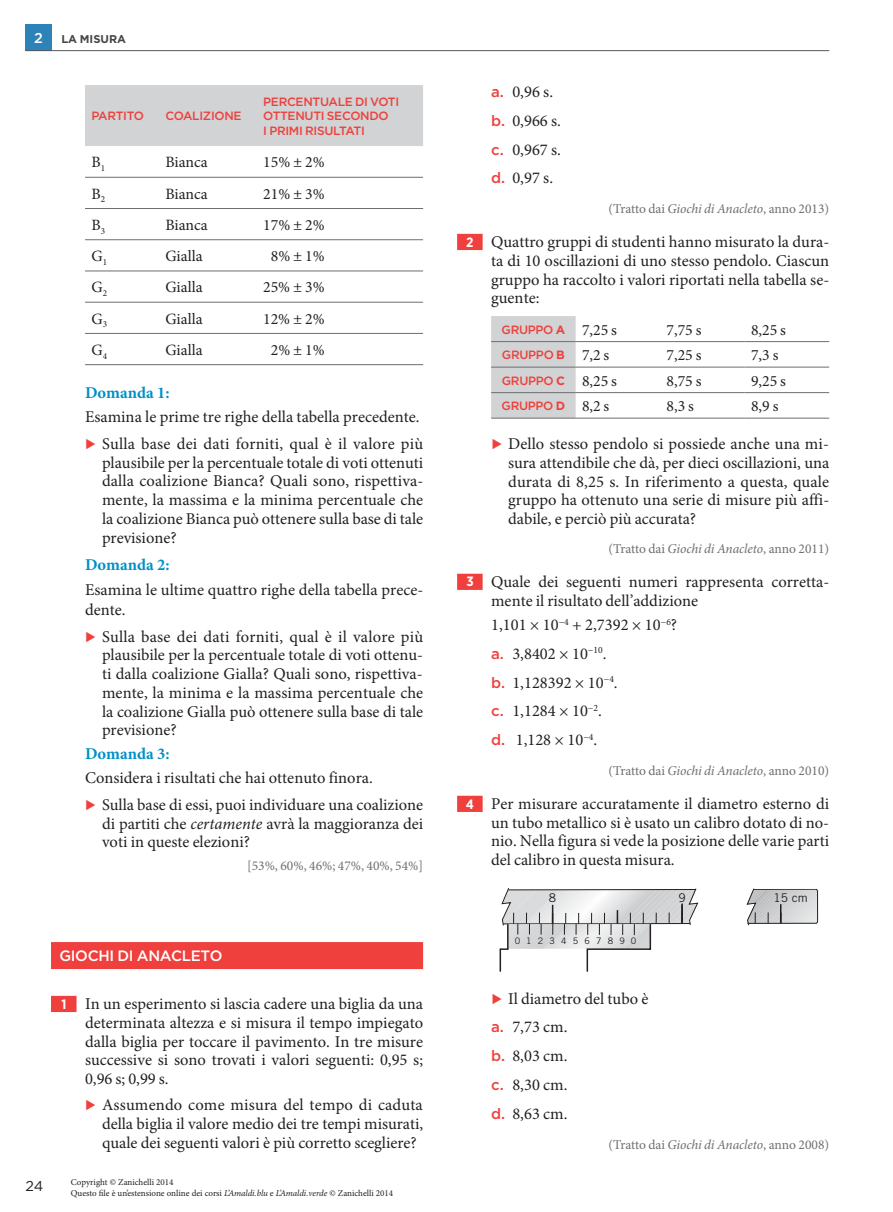
<style>
.page{position:relative;width:893px;height:1212px;background:#fff}
.page>*{position:absolute;margin:0;border:0;box-sizing:border-box;transform-origin:0 0}
.t1{font:16.5px/18.8px "Minion Pro";color:#231f20;text-align:justify}
.t2{font:700 16.5px "Minion Pro";color:#0090c8}
.t3{font:15.75px "Minion Pro";color:#231f20}
.t4{font:500 15px "Gotham";letter-spacing:-.025em;color:#fff}
.t5{font:14.25px "Gotham";color:#231f20}
.t6{font:500 14.25px "Gotham";color:#fff}
.t7{font:13.5px "Minion Pro";color:#6d6e70}
.t8{font:500 12px/14.2px "Gotham";letter-spacing:-.025em;color:#ef403d}
.t9{font:12px "Trade Gothic";color:#231f20}
.t10{font:700 11.25px "Gotham";color:#464647}
.t11{font:9px/10.8px "Minion Pro";color:#231f20}
.t12{font:9px "Trade Gothic";letter-spacing:.68em;color:#231f20}
.s1{font-style:italic}
.s2{font-family:"Gotham Narrow";font-weight:700;font-size:13.5px;color:#fff}
.s3{font-family:"Gotham";font-weight:500;font-size:15px;color:#ef403d}
.s4{font-weight:700}
.s5{font-family:"Minion Pro";font-weight:400;font-size:15.75px;color:#231f20}
</style>
<div class="page">
<div style="left:26px;top:24px;width:26px;height:26px;background:#2d83b7"></div>
<hr style="left:26px;top:50px;width:803px;height:1px;background:#58595b">
<div style="left:51px;top:942px;width:372px;height:27px;background:#ef403d"></div>
<div style="left:51px;top:996px;width:26px;height:16px;background:#ef403d"></div>
<div style="left:85px;top:85px;width:338px;height:61px;background:#d1d3d4"></div>
<hr style="left:85px;top:208px;width:338px;height:1px;background:#6d6e70">
<hr style="left:85px;top:239px;width:338px;height:1px;background:#6d6e70">
<hr style="left:85px;top:271px;width:338px;height:1px;background:#6d6e70">
<hr style="left:85px;top:302px;width:338px;height:1px;background:#6d6e70">
<hr style="left:85px;top:177px;width:172px;height:1px;background:#6d6e70">
<hr style="left:85px;top:333px;width:338px;height:1px;background:#6d6e70">
<hr style="left:257px;top:177px;width:166px;height:1px;background:#6d6e70">
<hr style="left:85px;top:364px;width:338px;height:1px;background:#6d6e70">
<div style="left:457px;top:234px;width:26px;height:16px;background:#ef403d"></div>
<div style="left:457px;top:574px;width:26px;height:16px;background:#ef403d"></div>
<div style="left:457px;top:796px;width:26px;height:16px;background:#ef403d"></div>
<div style="left:491px;top:316px;width:85px;height:102px;background:#d1d3d4"></div>
<hr style="left:491px;top:341px;width:85px;height:1px;background:#6d6e70">
<hr style="left:491px;top:367px;width:85px;height:1px;background:#6d6e70">
<hr style="left:491px;top:392px;width:85px;height:1px;background:#6d6e70">
<hr style="left:576px;top:341px;width:169px;height:1px;background:#6d6e70">
<hr style="left:745px;top:341px;width:84px;height:1px;background:#6d6e70">
<hr style="left:576px;top:367px;width:169px;height:1px;background:#6d6e70">
<hr style="left:745px;top:367px;width:84px;height:1px;background:#6d6e70">
<hr style="left:576px;top:392px;width:169px;height:1px;background:#6d6e70">
<hr style="left:745px;top:392px;width:84px;height:1px;background:#6d6e70">
<hr style="left:491px;top:418px;width:85px;height:1px;background:#6d6e70">
<hr style="left:576px;top:418px;width:169px;height:1px;background:#6d6e70">
<hr style="left:745px;top:418px;width:84px;height:1px;background:#6d6e70">
<svg style="left:746px;top:888px;width:72px;height:38px;background:#c6c6c8"></svg>
<svg style="left:499px;top:888px;width:200px;height:84px"></svg>
<p class="t6" style="left:34px;top:32px;width:10px">2</p>
<p class="t10" style="left:61px;top:34px;width:66px">LA MISURA</p>
<p class="t8" style="left:91px;top:110px;width:54px">PARTITO</p>
<p class="t8" style="left:165px;top:110px;width:78px">COALIZIONE</p>
<p class="t8" style="left:263px;top:96px;width:137px">PERCENTUALE DI VOTI<br>OTTENUTI SECONDO<br>I PRIMI RISULTATI</p>
<p class="t3" style="left:91px;top:156px;width:15px">B<sub>1</sub></p>
<p class="t3" style="left:165px;top:156px;width:44px">Bianca</p>
<p class="t3" style="left:263px;top:156px;width:63px">15% ± 2%</p>
<p class="t3" style="left:91px;top:187px;width:15px">B<sub>2</sub></p>
<p class="t3" style="left:165px;top:187px;width:44px">Bianca</p>
<p class="t3" style="left:263px;top:187px;width:63px">21% ± 3%</p>
<p class="t3" style="left:91px;top:219px;width:15px">B<sub>3</sub></p>
<p class="t3" style="left:165px;top:219px;width:44px">Bianca</p>
<p class="t3" style="left:263px;top:219px;width:63px">17% ± 2%</p>
<p class="t3" style="left:91px;top:250px;width:17px">G<sub>1</sub></p>
<p class="t3" style="left:165px;top:250px;width:39px">Gialla</p>
<p class="t3" style="left:271px;top:250px;width:55px">8% ± 1%</p>
<p class="t3" style="left:91px;top:281px;width:17px">G<sub>2</sub></p>
<p class="t3" style="left:165px;top:281px;width:39px">Gialla</p>
<p class="t3" style="left:263px;top:281px;width:63px">25% ± 3%</p>
<p class="t3" style="left:91px;top:312px;width:17px">G<sub>3</sub></p>
<p class="t3" style="left:165px;top:312px;width:39px">Gialla</p>
<p class="t3" style="left:263px;top:312px;width:63px">12% ± 2%</p>
<p class="t3" style="left:91px;top:344px;width:17px">G<sub>4</sub></p>
<p class="t3" style="left:165px;top:344px;width:39px">Gialla</p>
<p class="t3" style="left:271px;top:344px;width:55px">2% ± 1%</p>
<p class="t2" style="left:85px;top:386px;width:86px">Domanda 1:</p>
<p class="t1" style="left:85px;top:405px;width:340px;line-height:26.4px;text-align:right">Esamina le prime tre righe della tabella precedente.<br>Sulla base dei dati forniti, qual è il valore più</p>
<p class="t1" style="left:102px;top:454px;width:323px">plausibile per la percentuale totale di voti ottenuti dalla coalizione Bianca? Quali sono, rispettiva&shy;mente, la massima e la minima percentuale che la coalizione Bianca può ottenere sulla base di tale previsione?</p>
<p class="t2" style="left:85px;top:559px;width:86px">Domanda 2:</p>
<p class="t1" style="left:85px;top:581px;width:340px;line-height:20.2px">Esamina le ultime quattro righe della tabella prece&shy;dente.</p>
<p class="t1" style="left:102px;top:628px;width:323px">Sulla base dei dati forniti, qual è il valore più plausibile per la percentuale totale di voti ottenu&shy;ti dalla coalizione Gialla? Quali sono, rispettiva&shy;mente, la minima e la massima percentuale che la coalizione Gialla può ottenere sulla base di tale previsione?</p>
<p class="t2" style="left:85px;top:747px;width:86px">Domanda 3:</p>
<p class="t1" style="left:102px;top:766px;width:323px;line-height:26.4px;text-indent:-17px">Considera i risultati che hai ottenuto finora.<br>Sulla base di essi, puoi individuare una coalizione</p>
<p class="t1" style="left:102px;top:815px;width:323px">di partiti che <span class="s1">certamente</span> avrà la maggioranza dei voti in queste elezioni?</p>
<p class="t7" style="left:247px;top:860px;width:177px">[53%, 60%, 46%; 47%, 40%, 54%]</p>
<p class="t4" style="left:60px;top:949px;width:165px">GIOCHI DI ANACLETO</p>
<p class="t1" style="left:85px;top:996px;width:340px;text-indent:-24px"><span class="s2">1</span> In un esperimento si lascia cadere una biglia da una determinata altezza e si misura il tempo impiegato dalla biglia per toccare il pavimento. In tre misure successive si sono trovati i valori seguenti: 0,95 s; 0,96 s; 0,99 s.</p>
<p class="t1" style="left:102px;top:1097px;width:323px">Assumendo come misura del tempo di caduta della biglia il valore medio dei tre tempi misurati, quale dei seguenti valori è più corretto scegliere?</p>
<p class="t5" style="left:26px;top:1180px;width:19px">24</p>
<p class="t11" style="left:71px;top:1177px;width:324px">Copyright © Zanichelli 2014<br>Questo file è un’estensione online dei corsi <span class="s1">L’Amaldi.blu</span> e <span class="s1">L’Amaldi.verde</span> © Zanichelli 2014</p>
<p class="t1" style="left:491px;top:79px;width:71px;line-height:28.8px;text-align:left"><span class="s3">a.</span> 0,96 s. <span class="s3">b.</span> 0,966 s. <span class="s3">c.</span> 0,967 s. <span class="s3">d.</span> 0,97 s.</p>
<p class="t7" style="left:608px;top:204px;width:222px">(Tratto dai <span class="s1">Giochi di Anacleto</span>, anno 2013)</p>
<p class="t1" style="left:491px;top:234px;width:340px;text-indent:-25px"><span class="s2">2</span> Quattro gruppi di studenti hanno misurato la dura&shy;ta di 10 oscillazioni di uno stesso pendolo. Ciascun gruppo ha raccolto i valori riportati nella tabella se&shy;guente:</p>
<p class="t8" style="left:502px;top:323px;width:117px">GRUPPO <span class="s4">A</span> <span class="s5">7,25 s</span></p>
<p class="t3" style="left:667px;top:323px;width:36px">7,75 s</p>
<p class="t3" style="left:751px;top:323px;width:36px">8,25 s</p>
<p class="t8" style="left:502px;top:349px;width:109px">GRUPPO <span class="s4">B</span> <span class="s5">7,2 s</span></p>
<p class="t3" style="left:667px;top:349px;width:36px">7,25 s</p>
<p class="t3" style="left:751px;top:349px;width:29px">7,3 s</p>
<p class="t8" style="left:502px;top:374px;width:117px">GRUPPO <span class="s4">C</span> <span class="s5">8,25 s</span></p>
<p class="t3" style="left:667px;top:374px;width:36px">8,75 s</p>
<p class="t3" style="left:751px;top:374px;width:36px">9,25 s</p>
<p class="t8" style="left:502px;top:400px;width:109px">GRUPPO <span class="s4">D</span> <span class="s5">8,2 s</span></p>
<p class="t3" style="left:667px;top:400px;width:29px">8,3 s</p>
<p class="t3" style="left:751px;top:400px;width:29px">8,9 s</p>
<p class="t1" style="left:508px;top:436px;width:323px">Dello stesso pendolo si possiede anche una mi&shy;sura attendibile che dà, per dieci oscillazioni, una durata di 8,25 s. In riferimento a questa, quale gruppo ha ottenuto una serie di misure più affi&shy;dabile, e perciò più accurata?</p>
<p class="t7" style="left:608px;top:544px;width:222px">(Tratto dai <span class="s1">Giochi di Anacleto</span>, anno 2011)</p>
<p class="t1" style="left:491px;top:574px;width:340px;text-indent:-25px"><span class="s2">3</span> Quale dei seguenti numeri rappresenta corretta&shy;mente il risultato dell’addizione</p>
<p class="t1" style="left:491px;top:612px;width:188px;line-height:28.8px;text-align:left">1,101 × 10<sup>−4</sup> + 2,7392 × 10<sup>−6</sup>? <span class="s3">a.</span> 3,8402 × 10<sup>−10</sup>.<br><span class="s3">b.</span> 1,128392 × 10<sup>−4</sup>.<br><span class="s3">c.</span> 1,1284 × 10<sup>−2</sup>.<br><span class="s3">d.</span> 1,128 × 10<sup>−4</sup>.</p>
<p class="t7" style="left:608px;top:766px;width:222px">(Tratto dai <span class="s1">Giochi di Anacleto</span>, anno 2010)</p>
<p class="t1" style="left:491px;top:796px;width:340px;text-indent:-25px"><span class="s2">4</span> Per misurare accuratamente il diametro esterno di un tubo metallico si è usato un calibro dotato di no&shy;nio. Nella figura si vede la posizione delle varie parti del calibro in questa misura.</p>
<p class="t9" style="left:549px;top:893px;width:9px">8</p>
<p class="t12" style="left:515px;top:937px;width:123px">01234567890</p>
<p class="t9" style="left:678px;top:893px;width:9px">9</p>
<p class="t9" style="left:773px;top:893px;width:36px">15 cm</p>
<p class="t1" style="left:491px;top:986px;width:159px;line-height:28.5px;text-align:left;text-indent:17px">Il diametro del tubo è <span class="s3">a.</span> 7,73 cm.<br><span class="s3">b.</span> 8,03 cm.<br><span class="s3">c.</span> 8,30 cm.<br><span class="s3">d.</span> 8,63 cm.</p>
<p class="t7" style="left:608px;top:1139px;width:222px">(Tratto dai <span class="s1">Giochi di Anacleto</span>, anno 2008)</p>
</div>
